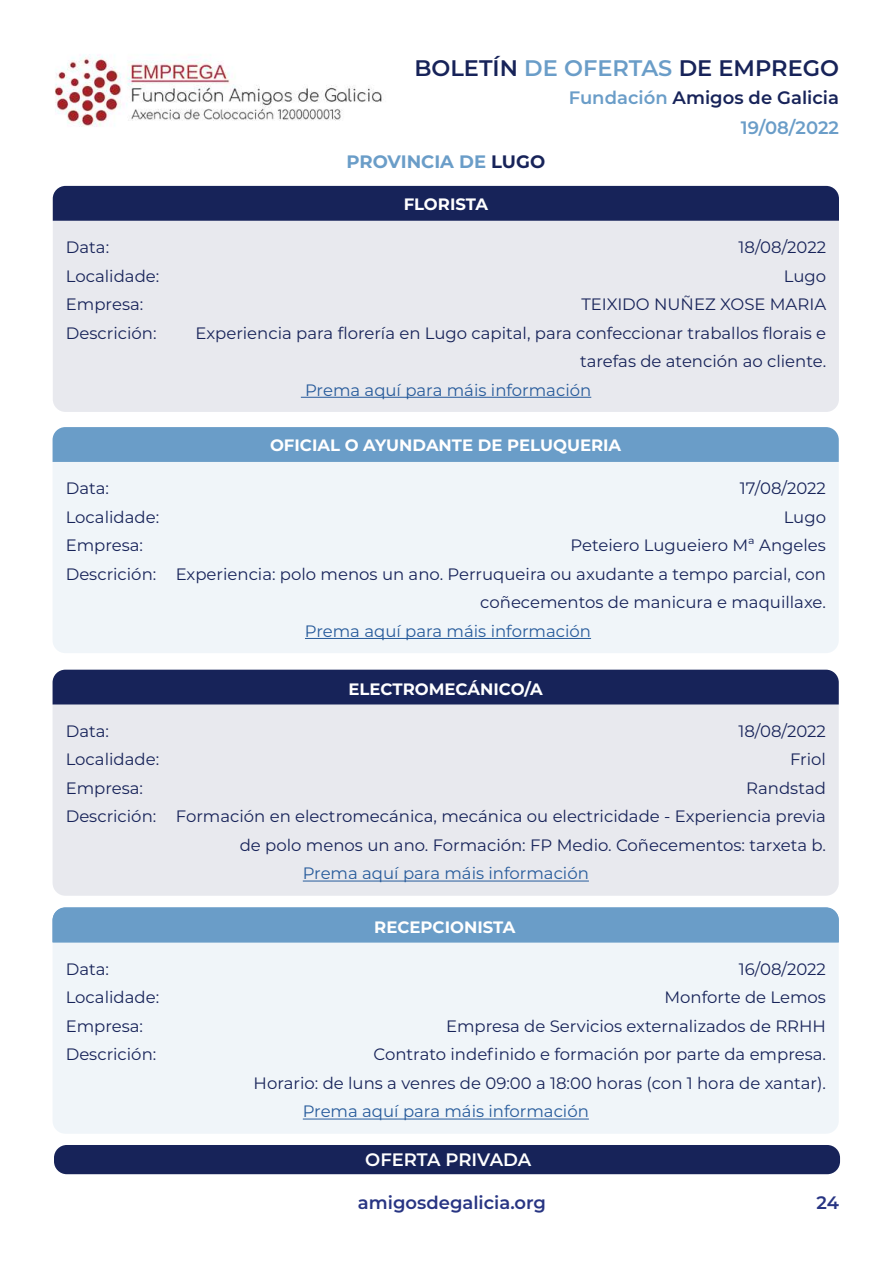
<style>
.page{position:relative;width:893px;height:1263px;background:#fff}
.page>*{position:absolute;margin:0;border:0;box-sizing:border-box;transform-origin:0 0}
.t1{font:600 22.5px "Montserrat";color:#172359}
.t2{font:600 18px "Montserrat";color:#172359}
.t3{font:600 18px "Montserrat";color:#283583}
.t4{font:700 18px "Montserrat";color:#6a9dc8}
.t5{font:600 18px "Montserrat";letter-spacing:-.005em;color:#fff}
.t6{font:600 18px "Montserrat";color:#6a9dc8}
.t7{font:16.5px/28.5px "Montserrat";color:#172359;text-align:right}
.t8{font:16.5px "Montserrat";color:#275b9b}
.t9{font:700 16.5px "Montserrat";color:#fff}
.s1{color:#6a9dc8}
.s2{color:#172359}
</style>
<div class="page">
<img style="left:55px;top:54px;width:327px;height:73px">
<div style="left:54px;top:1145px;width:786px;height:29px;background:#172359;border-radius:13px"></div>
<div style="left:53px;top:221px;width:786px;height:191px;background:#e8e9ee"></div>
<div style="left:53px;top:462px;width:786px;height:191px;background:#f0f5f9"></div>
<div style="left:53px;top:704px;width:786px;height:192px;background:#e8e9ee"></div>
<div style="left:53px;top:942px;width:786px;height:192px;background:#f0f5f9"></div>
<div style="left:53px;top:186px;width:786px;height:35px;background:#172359"></div>
<div style="left:53px;top:427px;width:786px;height:35px;background:#6a9dc8"></div>
<div style="left:53px;top:670px;width:786px;height:34px;background:#172359"></div>
<div style="left:53px;top:907px;width:786px;height:35px;background:#6a9dc8"></div>
<hr style="left:301px;top:397px;width:290px;height:1px;background:#275b9b">
<hr style="left:305px;top:638px;width:286px;height:1px;background:#275b9b">
<hr style="left:303px;top:881px;width:286px;height:1px;background:#275b9b">
<hr style="left:303px;top:1118px;width:286px;height:1px;background:#275b9b">
<h1 class="t1" style="left:414px;top:52px;width:426px">BOLETÍN <span class="s1">DE OFERTAS</span> DE EMPREGO</h1>
<p class="t2" style="left:569px;top:85px;width:272px"><span class="s1">Fundación</span> Amigos de Galicia</p>
<p class="t4" style="left:347px;top:148px;width:200px">PROVINCIA DE <span class="s2">LUGO</span></p>
<p class="t9" style="left:404px;top:192px;width:86px">FLORISTA</p>
<p class="t6" style="left:741px;top:115px;width:100px">19/08/2022</p>
<p class="t7" style="left:66px;top:232px;width:45px">Data:</p>
<p class="t7" style="left:739px;top:232px;width:89px">18/08/2022</p>
<p class="t7" style="left:66px;top:261px;width:95px">Localidade:</p>
<p class="t7" style="left:784px;top:261px;width:44px">Lugo</p>
<p class="t7" style="left:66px;top:289px;width:79px">Empresa:</p>
<p class="t7" style="left:581px;top:289px;width:246px">TEIXIDO NUÑEZ XOSE MARIA</p>
<p class="t7" style="left:66px;top:318px;width:92px">Descrición:</p>
<p class="t7" style="left:196px;top:318px;width:632px">Experiencia para florería en Lugo capital, para confeccionar traballos florais e tarefas de atención ao cliente.</p>
<p class="t8" style="left:305px;top:378px;width:288px">Prema aquí para máis información</p>
<p class="t9" style="left:270px;top:433px;width:353px">OFICIAL O AYUNDANTE DE PELUQUERIA</p>
<p class="t7" style="left:66px;top:474px;width:45px">Data:</p>
<p class="t7" style="left:740px;top:474px;width:88px">17/08/2022</p>
<p class="t7" style="left:66px;top:502px;width:95px">Localidade:</p>
<p class="t7" style="left:784px;top:502px;width:44px">Lugo</p>
<p class="t7" style="left:66px;top:531px;width:79px">Empresa:</p>
<p class="t7" style="left:66px;top:531px;width:762px">Peteiero Lugueiero Mª Angeles<br>Descrición: Experiencia: polo menos un ano. Perruqueira ou axudante a tempo parcial, con coñecementos de manicura e maquillaxe.</p>
<p class="t8" style="left:305px;top:620px;width:288px">Prema aquí para máis información</p>
<p class="t9" style="left:348px;top:677px;width:196px">ELECTROMECÁNICO/A</p>
<p class="t7" style="left:66px;top:716px;width:45px">Data:</p>
<p class="t7" style="left:738px;top:716px;width:89px">18/08/2022</p>
<p class="t7" style="left:66px;top:745px;width:95px">Localidade:</p>
<p class="t7" style="left:790px;top:745px;width:37px">Friol</p>
<p class="t7" style="left:66px;top:773px;width:79px">Empresa:</p>
<p class="t7" style="left:66px;top:773px;width:762px">Randstad<br>Descrición: Formación en electromecánica, mecánica ou electricidade - Experiencia previa de polo menos un ano. Formación: FP Medio. Coñecementos: tarxeta b.</p>
<p class="t8" style="left:303px;top:862px;width:288px">Prema aquí para máis información</p>
<p class="t9" style="left:374px;top:915px;width:143px">RECEPCIONISTA</p>
<p class="t7" style="left:66px;top:954px;width:45px">Data:</p>
<p class="t7" style="left:739px;top:954px;width:89px">16/08/2022</p>
<p class="t7" style="left:66px;top:983px;width:95px">Localidade:</p>
<p class="t7" style="left:664px;top:983px;width:163px">Monforte de Lemos</p>
<p class="t7" style="left:66px;top:1011px;width:79px">Empresa:</p>
<p class="t7" style="left:446px;top:1011px;width:381px">Empresa de Servicios externalizados de RRHH</p>
<p class="t7" style="left:66px;top:1040px;width:92px">Descrición:</p>
<p class="t7" style="left:254px;top:1040px;width:574px">Contrato indefinido e formación por parte da empresa.<br>Horario: de luns a venres de 09:00 a 18:00 horas (con 1 hora de xantar).</p>
<p class="t8" style="left:303px;top:1100px;width:288px">Prema aquí para máis información</p>
<p class="t5" style="left:365px;top:1147px;width:168px">OFERTA PRIVADA</p>
<p class="t3" style="left:358px;top:1190px;width:190px">amigosdegalicia.org</p>
<p class="t3" style="left:816px;top:1190px;width:24px">24</p>
</div>
